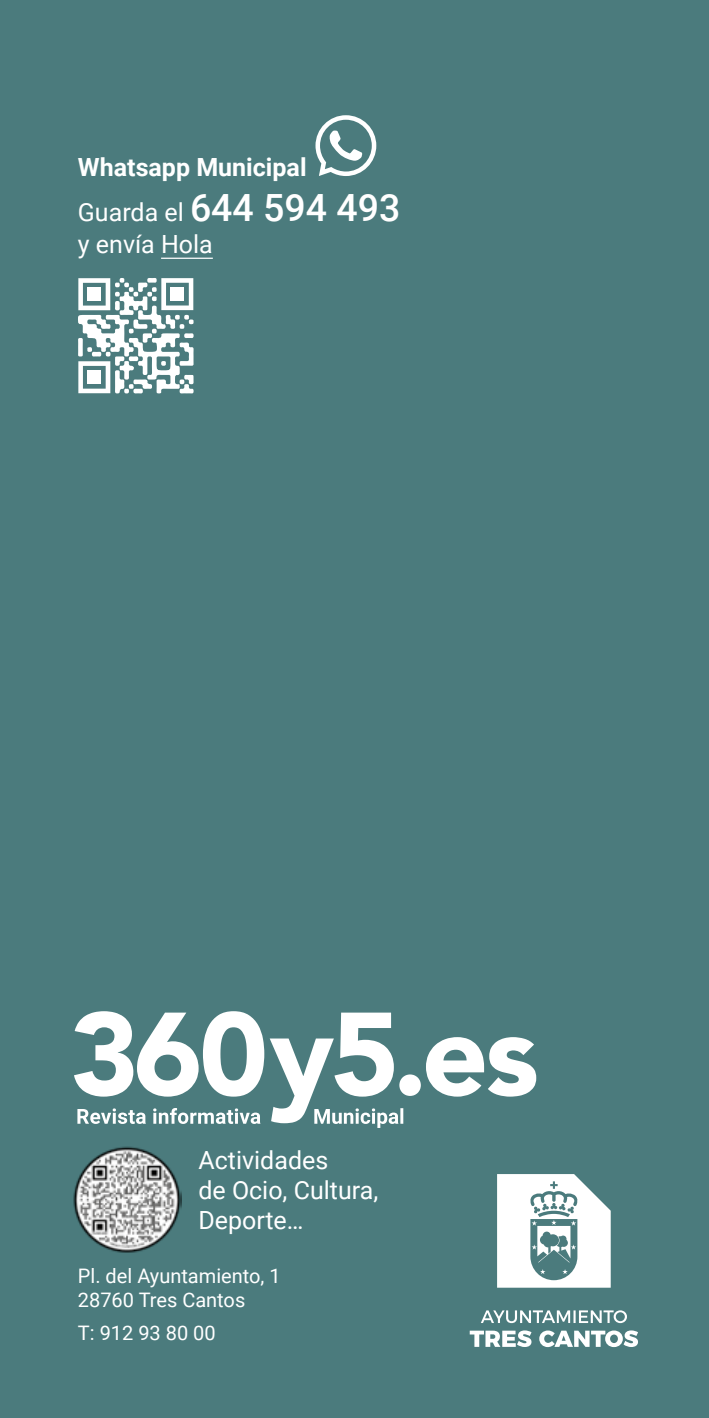
<style>
.page{position:relative;width:709px;height:1418px;background:#fff}
.page>*{position:absolute;margin:0;border:0;box-sizing:border-box;transform-origin:0 0}
.t1{font:500 37.5px "Roboto";color:#fff}
.t2{font:25px/30px "Roboto";color:#fff}
.t3{font:700 25px "Roboto";color:#fff}
.t4{font:20px/24px "Roboto";color:#fff}
.s1{font-weight:400;font-size:25px}
</style>
<div class="page">
<div style="left:0;top:0;width:709px;height:1417px;background:#4b7b7d"></div>
<svg style="left:470px;top:1330px;width:168px;height:16px"></svg>
<svg style="left:481px;top:1310px;width:146px;height:12px"></svg>
<svg style="left:497px;top:1174px;width:113px;height:113px"></svg>
<img style="left:73px;top:1146px;width:108px;height:107px">
<svg style="left:77px;top:1123px;width:326px;height:4px"></svg>
<svg style="left:74px;top:1011px;width:462px;height:112px"></svg>
<hr style="left:161px;top:258px;width:52px;height:1px;background:#fff">
<svg style="left:315px;top:115px;width:61px;height:61px"></svg>
<svg style="left:78px;top:278px;width:116px;height:115px"></svg>
<div style="left:87px;top:287px;width:14px;height:14px;background:#fff"></div>
<div style="left:170px;top:287px;width:14px;height:14px;background:#fff"></div>
<div style="left:87px;top:370px;width:14px;height:14px;background:#fff"></div>
<p class="t3" style="left:78px;top:149px;width:230px">Whatsapp Municipal</p>
<h1 class="t1" style="left:78px;top:181px;width:324px"><span class="s1">Guarda el</span> 644 594 493</h1>
<p class="t2" style="left:78px;top:228px;width:136px">y envía Hola</p>
<p class="t2" style="left:198px;top:1144px;width:181px">Actividades<br>de Ocio, Cultura,<br>Deporte…</p>
<p class="t4" style="left:78px;top:1263px;width:204px">Pl. del Ayuntamiento, 1<br>28760 Tres Cantos</p>
<p class="t4" style="left:78px;top:1319px;width:139px">T: 912 93 80 00</p>
</div>
